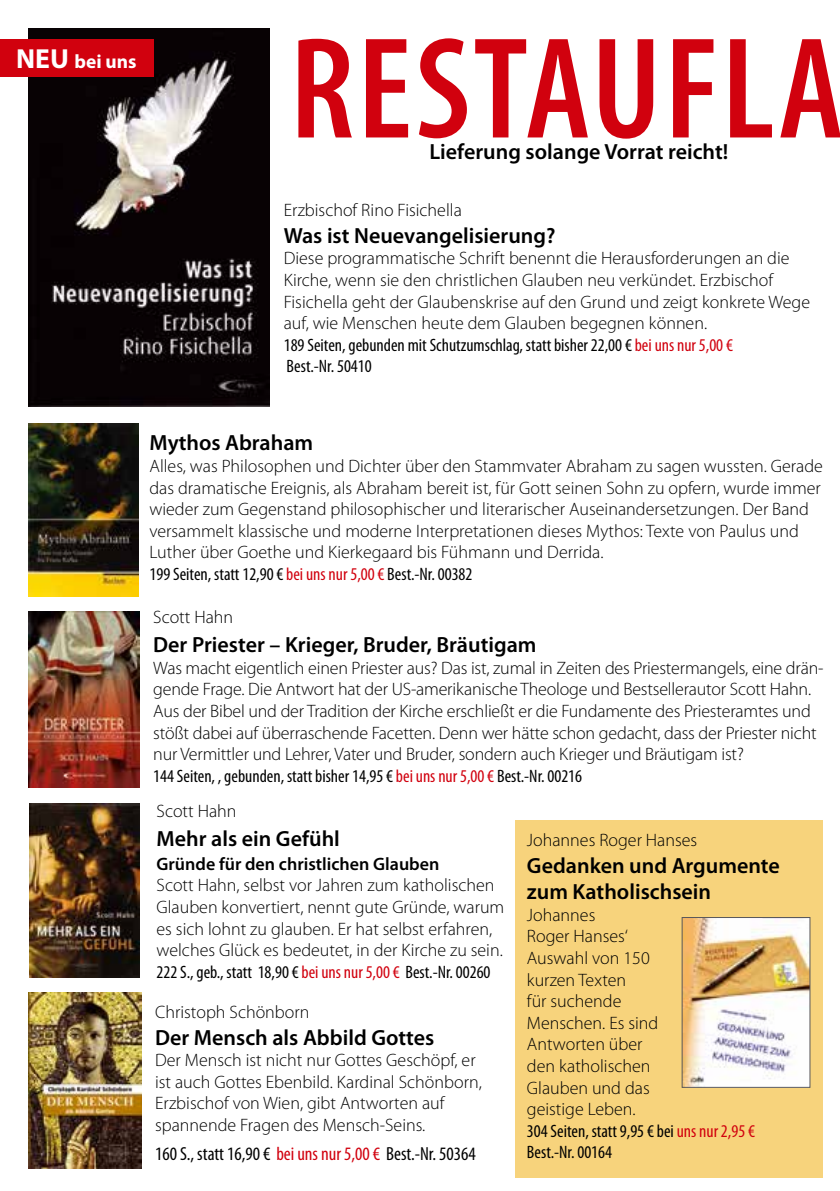
<style>
.page{position:relative;width:840px;height:1191px;background:#fff}
.page>*{position:absolute;margin:0;border:0;box-sizing:border-box;transform-origin:0 0}
.t1{font:600 condensed 145.8px "Myriad Pro";letter-spacing:.02em;color:#d1010e}
.t2{font:600 22px/26.4px "Myriad Pro";color:#000}
.t3{font:700 19.4px "Myriad Pro";color:#fff}
.t4{font:condensed 19px "Myriad Pro";color:#000}
.t5{font:300 18px/21.6px "Myriad Pro";color:#000}
.t6{font:600 18px "Myriad Pro";color:#000}
.s1{font-size:27.6px}
.s2{font-weight:400;font-stretch:condensed}
.s3{font-weight:400;font-stretch:condensed;color:#d1010e}
.s4{color:#d1010e}
</style>
<div class="page">
<img style="left:28px;top:28px;width:241px;height:378px">
<img style="left:29px;top:803px;width:111px;height:175px">
<img style="left:28px;top:611px;width:112px;height:177px">
<img style="left:28px;top:424px;width:110px;height:172px">
<img style="left:28px;top:992px;width:113px;height:176px">
<div style="left:515px;top:820px;width:307px;height:357px;background:#f7d37c"></div>
<img style="left:683px;top:919px;width:124px;height:166px">
<div style="left:681px;top:917px;width:128px;height:170px;border:1px solid #59585a"></div>
<div style="left:0;top:39px;width:153px;height:37px;background:#d1010e"></div>
<p class="t3" style="left:16px;top:50px;width:122px"><span class="s1">NEU</span> bei uns</p>
<h1 class="t1" style="left:289px;top:9px;width:555px">RESTAUFLA</h1>
<p class="t2" style="left:429px;top:139px;width:300px">Lieferung solange Vorrat reicht!</p>
<p class="t5" style="left:283px;top:200px;width:179px">Erzbischof Rino Fisichella</p>
<p class="t2" style="left:283px;top:222px;width:273px">Was ist Neuevangelisierung?</p>
<p class="t5" style="left:283px;top:248px;width:527px">Diese programmatische Schrift benennt die Herausforderungen an die Kirche, wenn sie den christlichen Glauben neu verkündet. Erzbischof Fisichella geht der Glaubenskrise auf den Grund und zeigt konkrete Wege auf, wie Menschen heute dem Glauben begegnen können.<br><span class="s2">189 Seiten, gebunden mit Schutzumschlag, statt bisher 22,00 €</span> <span class="s3">bei uns nur 5,00 €<br></span><span class="s2">Best.-Nr. 50410</span></p>
<p class="t2" style="left:149px;top:430px;width:165px">Mythos Abraham</p>
<p class="t5" style="left:149px;top:455px;width:674px">Alles, was Philosophen und Dichter über den Stammvater Abraham zu sagen wussten. Gerade das dramatische Ereignis, als Abraham bereit ist, für Gott seinen Sohn zu opfern, wurde immer wieder zum Gegenstand philosophischer und literarischer Auseinandersetzungen. Der Band versammelt klassische und moderne Interpretationen dieses Mythos: Texte von Paulus und Luther über Goethe und Kierkegaard bis Fühmann und Derrida.<br><span class="s2">199 Seiten, statt 12,90 €</span> <span class="s3">bei uns nur 5,00 €</span> <span class="s2">Best.-Nr. 00382</span></p>
<p class="t5" style="left:153px;top:607px;width:81px">Scott Hahn</p>
<p class="t2" style="left:153px;top:632px;width:384px">Der Priester – Krieger, Bruder, Bräutigam</p>
<p class="t5" style="left:153px;top:657px;width:671px">Was macht eigentlich einen Priester aus? Das ist, zumal in Zeiten des Priestermangels, eine drän&shy;gende Frage. Die Antwort hat der US-amerikanische Theologe und Bestsellerautor Scott Hahn.<br>Aus der Bibel und der Tradition der Kirche erschließt er die Fundamente des Priesteramtes und stößt dabei auf überraschende Facetten. Denn wer hätte schon gedacht, dass der Priester nicht nur Vermittler und Lehrer, Vater und Bruder, sondern auch Krieger und Bräutigam ist?<br><span class="s2">144 Seiten, , gebunden, statt bisher 14,95 €</span> <span class="s3">bei uns nur 5,00 €</span> <span class="s2">Best.-Nr. 00216</span></p>
<p class="t5" style="left:156px;top:800px;width:81px">Scott Hahn</p>
<p class="t2" style="left:156px;top:825px;width:185px">Mehr als ein Gefühl</p>
<p class="t6" style="left:156px;top:853px;width:284px">Gründe für den christlichen Glauben</p>
<p class="t5" style="left:156px;top:874px;width:349px">Scott Hahn, selbst vor Jahren zum katholischen Glauben konvertiert, nennt gute Gründe, warum es sich lohnt zu glauben. Er hat selbst erfahren, welches Glück es bedeutet, in der Kirche zu sein.<br><span class="s2">222 S., geb., statt 18,90 €</span> <span class="s3">bei uns nur 5,00 €</span> <span class="s2">Best.-Nr. 00260</span></p>
<p class="t5" style="left:526px;top:830px;width:172px">Johannes Roger Hanses</p>
<p class="t2" style="left:526px;top:852px;width:254px">Gedanken und Argumente zum Katholischsein</p>
<p class="t5" style="left:526px;top:904px;width:229px">Johannes<br>Roger Hanses‘<br>Auswahl von 150<br>kurzen Texten<br>für suchende<br>Menschen. Es sind<br>Antworten über<br>den katholischen<br>Glauben und das<br>geistige Leben.<br><span class="s2">304 Seiten, statt 9,95 € bei</span> <span class="s3">uns nur 2,95 €<br></span><span class="s2">Best.-Nr. 00164</span></p>
<p class="t5" style="left:155px;top:1001px;width:156px">Christoph Schönborn</p>
<p class="t2" style="left:155px;top:1024px;width:281px">Der Mensch als Abbild Gottes</p>
<p class="t5" style="left:155px;top:1049px;width:328px">Der Mensch ist nicht nur Gottes Geschöpf, er ist auch Gottes Ebenbild. Kardinal Schönborn, Erzbischof von Wien, gibt Antworten auf spannende Fragen des Mensch-Seins.</p>
<p class="t4" style="left:155px;top:1143px;width:322px">160 S., statt 16,90 € <span class="s4">bei uns nur 5,00 €</span> Best.-Nr. 50364</p>
</div>
